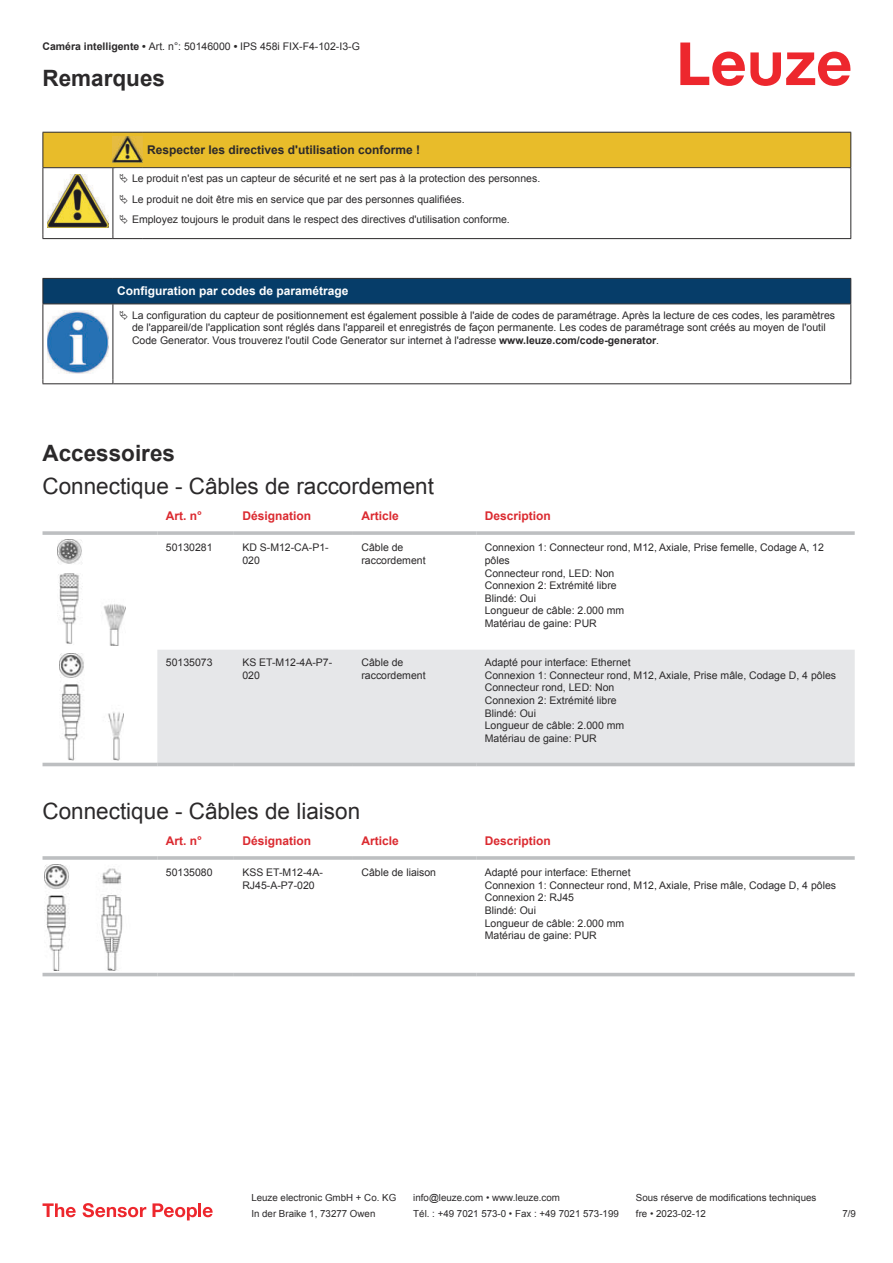
<style>
.page{position:relative;width:893px;height:1263px;background:#fff}
.page>*{position:absolute;margin:0;border:0;box-sizing:border-box;transform-origin:0 0}
.t1{font:22.5px "Arial";color:#2b292a}
.t2{font:700 22.5px "Arial";color:#2b292a}
.t3{font:700 12px "Arial";color:#db2a30}
.t4{font:700 12px "Arial";color:#2b292a}
.t5{font:700 12px "Arial";color:#fff}
.t6{font:10.5px/12.6px "Arial";color:#2b292a}
.t7{font:9.75px "Arial";color:#2b292a}
.s1{font-weight:700}
</style>
<div class="page">
<svg style="left:680px;top:43px;width:170px;height:43px"></svg>
<svg style="left:43px;top:606px;width:812px;height:161px"></svg>
<div style="left:157px;top:650px;width:698px;height:113px;background:#e6e7e9"></div>
<svg style="left:43px;top:531px;width:114px;height:4px"></svg>
<hr style="left:157px;top:531px;width:77px;height:4px;background:#c5c7c9">
<svg style="left:234px;top:531px;width:119px;height:4px"></svg>
<svg style="left:353px;top:531px;width:123px;height:4px"></svg>
<hr style="left:476px;top:531px;width:379px;height:4px;background:#c5c7c9">
<hr style="left:43px;top:763px;width:114px;height:3px;background:#bdbfc1">
<hr style="left:157px;top:763px;width:77px;height:3px;background:#bdbfc1">
<hr style="left:234px;top:763px;width:119px;height:3px;background:#bdbfc1">
<hr style="left:353px;top:763px;width:123px;height:3px;background:#bdbfc1">
<hr style="left:476px;top:763px;width:379px;height:3px;background:#bdbfc1">
<img style="left:57px;top:539px;width:68px;height:106px">
<img style="left:59px;top:654px;width:65px;height:106px">
<svg style="left:43px;top:870px;width:812px;height:107px"></svg>
<hr style="left:43px;top:856px;width:114px;height:4px;background:#bdbfc1">
<hr style="left:157px;top:856px;width:77px;height:4px;background:#c9cbcc">
<hr style="left:234px;top:856px;width:119px;height:4px;background:#c4c6c7">
<hr style="left:353px;top:856px;width:123px;height:4px;background:#bdbfc1">
<hr style="left:476px;top:856px;width:379px;height:4px;background:#c9cbcc">
<hr style="left:43px;top:973px;width:114px;height:3px;background:#bdbfc1">
<hr style="left:157px;top:973px;width:77px;height:3px;background:#bdbfc1">
<hr style="left:234px;top:973px;width:119px;height:3px;background:#bdbfc1">
<hr style="left:353px;top:973px;width:123px;height:3px;background:#bdbfc1">
<hr style="left:476px;top:973px;width:379px;height:3px;background:#bdbfc1">
<img style="left:45px;top:864px;width:93px;height:106px">
<svg style="left:43px;top:1203px;width:33px;height:14px"></svg>
<svg style="left:83px;top:1203px;width:63px;height:14px"></svg>
<svg style="left:153px;top:1203px;width:44px;height:17px"></svg>
<hr style="left:198px;top:1203px;width:3px;height:14px;background:#ed272d">
<svg style="left:203px;top:1207px;width:10px;height:10px"></svg>
<hr style="left:43px;top:238px;width:70px;height:1px;background:#2b292a">
<hr style="left:113px;top:238px;width:30px;height:1px;background:#2b292a">
<hr style="left:143px;top:238px;width:708px;height:1px;background:#2b292a">
<hr style="left:43px;top:304px;width:70px;height:1px;background:#2b292a">
<svg style="left:43px;top:278px;width:808px;height:26px;background:#093c65"></svg>
<hr style="left:113px;top:304px;width:738px;height:1px;background:#2b292a">
<hr style="left:43px;top:304px;width:1px;height:75px;background:#2b292a">
<hr style="left:113px;top:304px;width:1px;height:75px;background:#2b292a">
<hr style="left:850px;top:304px;width:1px;height:75px;background:#2b292a">
<hr style="left:43px;top:383px;width:70px;height:1px;background:#2b292a">
<hr style="left:113px;top:383px;width:738px;height:1px;background:#2b292a">
<img style="left:47px;top:310px;width:61px;height:63px">
<svg style="left:43px;top:132px;width:808px;height:106px"></svg>
<p class="t6" style="left:43px;top:41px;width:319px"><span class="s1">Caméra intelligente •</span> Art. n°: 50146000 <span class="s1">•</span> IPS 458i FIX-F4-102-I3-G</p>
<h1 class="t2" style="left:43px;top:70px;width:124px">Remarques</h1>
<p class="t4" style="left:147px;top:145px;width:274px">Respecter les directives d'utilisation conforme !</p>
<p class="t6" style="left:132px;top:170px;width:410px;line-height:20.2px">Le produit n'est pas un capteur de sécurité et ne sert pas à la protection des personnes.<br>Le produit ne doit être mis en service que par des personnes qualifiées.<br>Employez toujours le produit dans le respect des directives d'utilisation conforme.</p>
<p class="t5" style="left:117px;top:287px;width:233px">Configuration par codes de paramétrage</p>
<p class="t6" style="left:132px;top:310px;width:705px">La configuration du capteur de positionnement est également possible à l'aide de codes de paramétrage. Après la lecture de ces codes, les paramètres de l'appareil/de l'application sont réglés dans l'appareil et enregistrés de façon permanente. Les codes de paramétrage sont créés au moyen de l'outil<br>Code Generator. Vous trouverez l'outil Code Generator sur internet à l'adresse <span class="s1">www.leuze.com/code-generator</span>.</p>
<h1 class="t2" style="left:43px;top:444px;width:134px">Accessoires</h1>
<h1 class="t1" style="left:43px;top:478px;width:393px">Connectique - Câbles de raccordement</h1>
<p class="t3" style="left:166px;top:512px;width:38px">Art. n°</p>
<p class="t3" style="left:242px;top:512px;width:70px">Désignation</p>
<p class="t3" style="left:361px;top:512px;width:39px">Article</p>
<p class="t3" style="left:485px;top:512px;width:68px">Description</p>
<p class="t6" style="left:166px;top:542px;width:48px">50130281</p>
<p class="t6" style="left:242px;top:542px;width:88px">KD S-M12-CA-P1-<br>020</p>
<p class="t6" style="left:361px;top:542px;width:66px">Câble de raccordement</p>
<p class="t6" style="left:485px;top:542px;width:341px">Connexion 1: Connecteur rond, M12, Axiale, Prise femelle, Codage A, 12 pôles<br>Connecteur rond, LED: Non<br>Connexion 2: Extrémité libre<br>Blindé: Oui<br>Longueur de câble: 2.000 mm<br>Matériau de gaine: PUR</p>
<p class="t6" style="left:166px;top:657px;width:48px">50135073</p>
<p class="t6" style="left:242px;top:657px;width:91px">KS ET-M12-4A-P7-<br>020</p>
<p class="t6" style="left:361px;top:657px;width:66px">Câble de raccordement</p>
<p class="t6" style="left:485px;top:657px;width:353px">Adapté pour interface: Ethernet<br>Connexion 1: Connecteur rond, M12, Axiale, Prise mâle, Codage D, 4 pôles<br>Connecteur rond, LED: Non<br>Connexion 2: Extrémité libre<br>Blindé: Oui<br>Longueur de câble: 2.000 mm<br>Matériau de gaine: PUR</p>
<h1 class="t1" style="left:43px;top:803px;width:319px">Connectique - Câbles de liaison</h1>
<p class="t3" style="left:166px;top:836px;width:38px">Art. n°</p>
<p class="t3" style="left:242px;top:836px;width:70px">Désignation</p>
<p class="t3" style="left:361px;top:836px;width:39px">Article</p>
<p class="t3" style="left:485px;top:836px;width:68px">Description</p>
<p class="t6" style="left:166px;top:867px;width:48px">50135080</p>
<p class="t6" style="left:242px;top:867px;width:82px">KSS ET-M12-4A-<br>RJ45-A-P7-020</p>
<p class="t6" style="left:361px;top:867px;width:76px">Câble de liaison</p>
<p class="t6" style="left:485px;top:867px;width:353px">Adapté pour interface: Ethernet<br>Connexion 1: Connecteur rond, M12, Axiale, Prise mâle, Codage D, 4 pôles<br>Connexion 2: RJ45<br>Blindé: Oui<br>Longueur de câble: 2.000 mm<br>Matériau de gaine: PUR</p>
<p class="t7" style="left:251px;top:1194px;width:146px">Leuze electronic GmbH + Co. KG</p>
<p class="t7" style="left:413px;top:1194px;width:148px">info@leuze.com • www.leuze.com</p>
<p class="t7" style="left:636px;top:1194px;width:182px">Sous réserve de modifications techniques</p>
<p class="t7" style="left:251px;top:1210px;width:126px">In der Braike 1, 73277 Owen</p>
<p class="t7" style="left:413px;top:1210px;width:207px">Tél. : +49 7021 573-0 • Fax : +49 7021 573-199</p>
<p class="t7" style="left:636px;top:1210px;width:72px">fre • 2023-02-12</p>
<p class="t7" style="left:842px;top:1210px;width:15px">7 /9</p>
</div>
